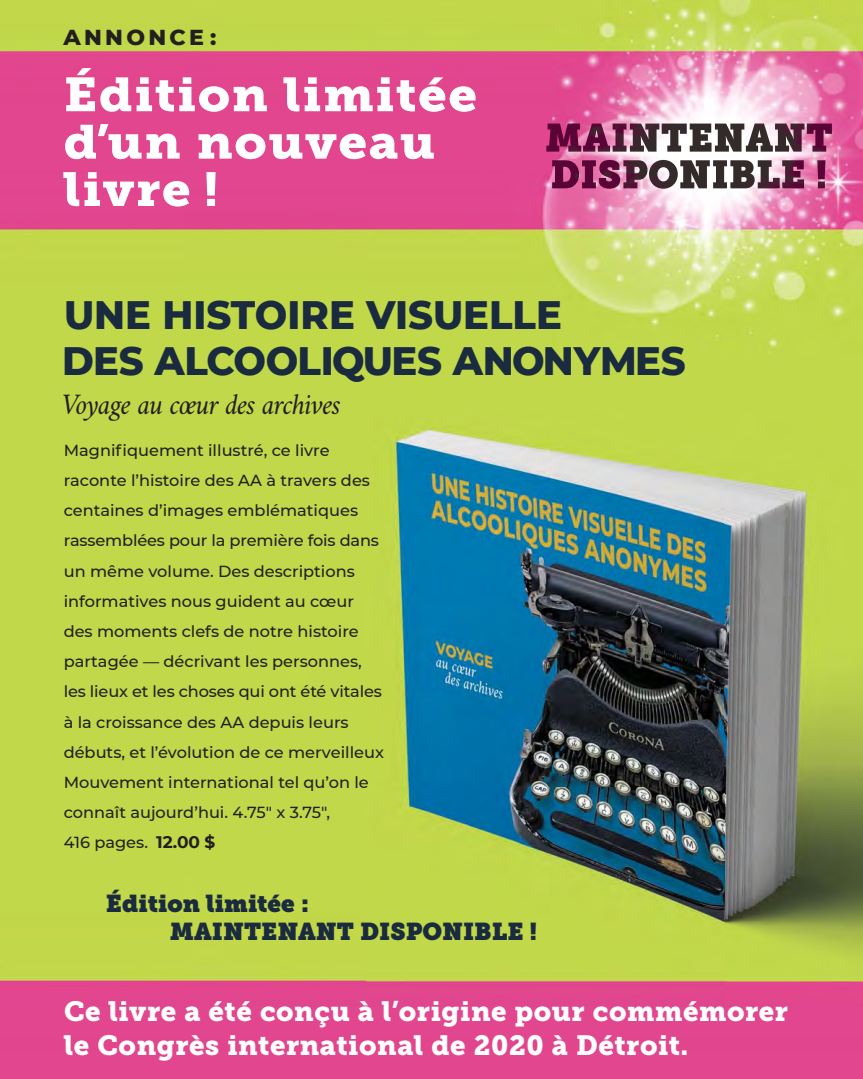
<style>
.page{position:relative;width:863px;height:1079px;background:#fff}
.page>*{position:absolute;margin:0;border:0;box-sizing:border-box;transform-origin:0 0}
.t1{font:47.4px/47.4px "Museo Slab 900";letter-spacing:.03em;color:#fff;scale:1.08 1}
.t2{font:800 40.5px/45.9px "Montserrat";letter-spacing:-.005em;color:#1a2b3f;scale:.95 1}
.t3{font:italic 30px "Amiri";letter-spacing:-.03em;color:#231f20;scale:.96 1}
.t4{font:27.6px/33.5px "Museo Slab 900";letter-spacing:.02em;color:#fff}
.t5{font:24.15px/27.9px "Museo Slab";color:#1a2b3f}
.t6{font:800 22.05px "Montserrat";letter-spacing:.15em;color:#231f20}
.t7{font:500 16.05px/30.2px "Montserrat";color:#231f20}
.s1{font-weight:700;font-size:16.8px}
</style>
<div class="page">
<img style="left:0;top:0;width:863px;height:1079px">
<img style="left:367px;top:413px;width:496px;height:589px">
<img style="left:546px;top:123px;width:286px;height:1px">
<img style="left:546px;top:124px;width:286px;height:28px">
<img style="left:552px;top:160px;width:273px;height:29px">
<h3 class="t6" style="left:63px;top:24px;width:154px">ANNONCE :</h3>
<h1 class="t1" style="left:64px;top:76px;width:384px">Édition limitée d’un nouveau livre !</h1>
<h2 class="t2" style="left:62px;top:291px;width:657px">UNE HISTOIRE VISUELLE<br>DES ALCOOLIQUES ANONYMES</h2>
<h3 class="t3" style="left:62px;top:386px;width:292px">Voyage au coeur des archives</h3>
<p class="t7" style="left:64px;top:435px;width:322px">Magnifiquement illustré, ce livre raconte l’histoire des AA à travers des centaines d’images emblématiques rassemblées pour la première fois dans un même volume. Des descriptions informatives nous guident au cœur des moments clefs de notre histoire partagée — décrivant les personnes, les lieux et les choses qui ont été vitales à la croissance des AA depuis leurs débuts, et l’évolution de ce merveilleux Mouvement international tel qu’on le connaît aujourd’hui. 4.75" x 3.75",<br>416 pages. <span class="s1">12.00 $</span></p>
<h3 class="t5" style="left:170px;top:892px;width:369px;text-indent:-64px">Édition limitée :<br>MAINTENANT DISPONIBLE !</h3>
<h3 class="t4" style="left:64px;top:997px;width:725px">Ce livre a été conçu à l’origine pour commémorer le Congrès international de 2020 à Détroit.</h3>
</div>
